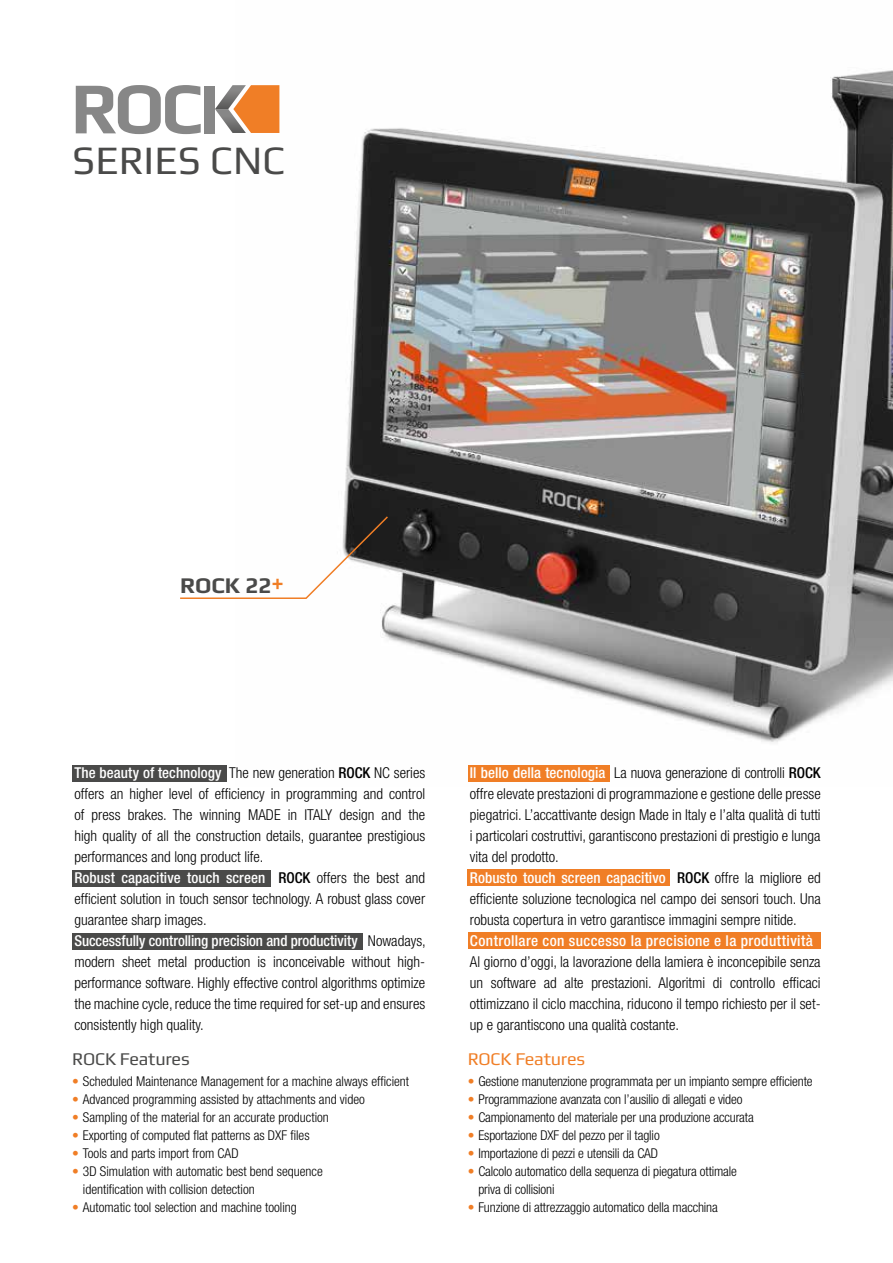
<style>
.page{position:relative;width:893px;height:1263px;background:#fff}
.page>*{position:absolute;margin:0;border:0;box-sizing:border-box;transform-origin:0 0}
.t1{font:40.5px "Play";color:#4a4a49}
.t2{font:700 22.5px "Play";color:#4a4a49}
.t3{font:18px "Play";letter-spacing:-.01em;color:#4a4a49}
.t4{font:18px "Play";letter-spacing:-.01em;color:#f07e26}
.t5{font:300 condensed 15px/21px "Helvetica Neue";color:#000}
.t6{font:500 condensed 15px "Helvetica Neue";letter-spacing:.025em;color:#fff}
.t7{font:300 condensed 13.5px/18px "Helvetica Neue";letter-spacing:-.005em;color:#000}
.s1{color:#f07e26}
.s2{font-weight:500;color:#fff}
.s3{font-weight:500}
</style>
<div class="page">
<img style="left:279px;top:70px;width:614px;height:672px">
<svg style="left:180px;top:515px;width:210px;height:85px"></svg>
<svg style="left:76px;top:85px;width:125px;height:49px"></svg>
<div style="left:204px;top:86px;width:11px;height:47px;background:#878787"></div>
<svg style="left:215px;top:85px;width:64px;height:48px"></svg>
<div style="left:72px;top:765px;width:155px;height:17px;background:#4a4a49"></div>
<div style="left:72px;top:870px;width:198px;height:16px;background:#4a4a49"></div>
<div style="left:72px;top:933px;width:291px;height:17px;background:#4a4a49"></div>
<div style="left:468px;top:765px;width:142px;height:17px;background:#f07e26"></div>
<div style="left:468px;top:869px;width:202px;height:16px;background:#f07e26"></div>
<div style="left:468px;top:932px;width:353px;height:17px;background:#f07e26"></div>
<h1 class="t1" style="left:72px;top:136px;width:214px">SERIES CNC</h1>
<h2 class="t2" style="left:180px;top:572px;width:106px">ROCK 22<span class="s1">+</span></h2>
<p class="t5" style="left:74px;top:762px;width:353px"><span class="s2">The beauty of technology</span> The new generation <span class="s3">ROCK</span> NC series offers an higher level of efficiency in programming and control of press brakes. The winning MADE in ITALY design and the high quality of all the construction details, guarantee prestigious performances and long product life.<br><span class="s2">Robust capacitive touch screen</span> <span class="s3">ROCK</span> offers the best and efficient solution in touch sensor technology. A robust glass cover guarantee sharp images.<br><span class="s2">Successfully controlling precision and productivity</span> Nowadays, modern sheet metal production is inconceivable without high&shy;performance software. Highly effective control algorithms optimize the machine cycle, reduce the time required for set-up and ensures consistently high quality.</p>
<p class="t5" style="left:470px;top:762px;width:352px"><span class="s2">Il bello della tecnologia</span> La nuova generazione di controlli <span class="s3">ROCK </span>offre elevate prestazioni di programmazione e gestione delle presse piegatrici. L’accattivante design Made in Italy e l’alta qualità di tutti i particolari costruttivi, garantiscono prestazioni di prestigio e lunga vita del prodotto.<br><span class="s2">Robusto touch screen capacitivo</span> <span class="s3">ROCK</span> offre la migliore ed efficiente soluzione tecnologica nel campo dei sensori touch. Una robusta copertura in vetro garantisce immagini sempre nitide.</p>
<p class="t6" style="left:470px;top:932px;width:345px">Controllare con successo la precisione e la produttività</p>
<p class="t5" style="left:470px;top:951px;width:352px;text-align:justify">Al giorno d’oggi, la lavorazione della lamiera è inconcepibile senza un software ad alte prestazioni. Algoritmi di controllo efficaci ottimizzano il ciclo macchina, riducono il tempo richiesto per il set&shy;up e garantiscono una qualità costante.</p>
<p class="t3" style="left:72px;top:1048px;width:119px">ROCK Features</p>
<p class="t4" style="left:468px;top:1048px;width:119px">ROCK Features</p>
<p class="t7" style="left:72px;top:1072px;width:338px"><span class="s1">•</span> Scheduled Maintenance Management for a machine always efficient</p>
<p class="t7" style="left:72px;top:1090px;width:294px"><span class="s1">•</span> Advanced programming assisted by attachments and video</p>
<p class="t7" style="left:72px;top:1108px;width:258px"><span class="s1">•</span> Sampling of the material for an accurate production</p>
<p class="t7" style="left:72px;top:1126px;width:239px"><span class="s1">•</span> Exporting of computed flat patterns as DXF files</p>
<p class="t7" style="left:72px;top:1144px;width:168px"><span class="s1">•</span> Tools and parts import from CAD</p>
<p class="t7" style="left:83px;top:1162px;width:241px;text-indent:-11px"><span class="s1">•</span> 3D Simulation with automatic best bend sequence identification with collision detection</p>
<p class="t7" style="left:72px;top:1198px;width:226px"><span class="s1">•</span> Automatic tool selection and machine tooling</p>
<p class="t7" style="left:468px;top:1072px;width:346px"><span class="s1">•</span> Gestione manutenzione programmata per un impianto sempre efficiente</p>
<p class="t7" style="left:468px;top:1090px;width:276px"><span class="s1">•</span> Programmazione avanzata con l’ausilio di allegati e video</p>
<p class="t7" style="left:468px;top:1108px;width:288px"><span class="s1">•</span> Campionamento del materiale per una produzione accurata</p>
<p class="t7" style="left:468px;top:1126px;width:193px"><span class="s1">•</span> Esportazione DXF del pezzo per il taglio</p>
<p class="t7" style="left:468px;top:1144px;width:192px"><span class="s1">•</span> Importazione di pezzi e utensili da CAD</p>
<p class="t7" style="left:478px;top:1162px;width:260px;text-indent:-11px"><span class="s1">•</span> Calcolo automatico della sequenza di piegatura ottimale priva di collisioni</p>
<p class="t7" style="left:468px;top:1198px;width:252px"><span class="s1">•</span> Funzione di attrezzaggio automatico della macchina</p>
</div>
